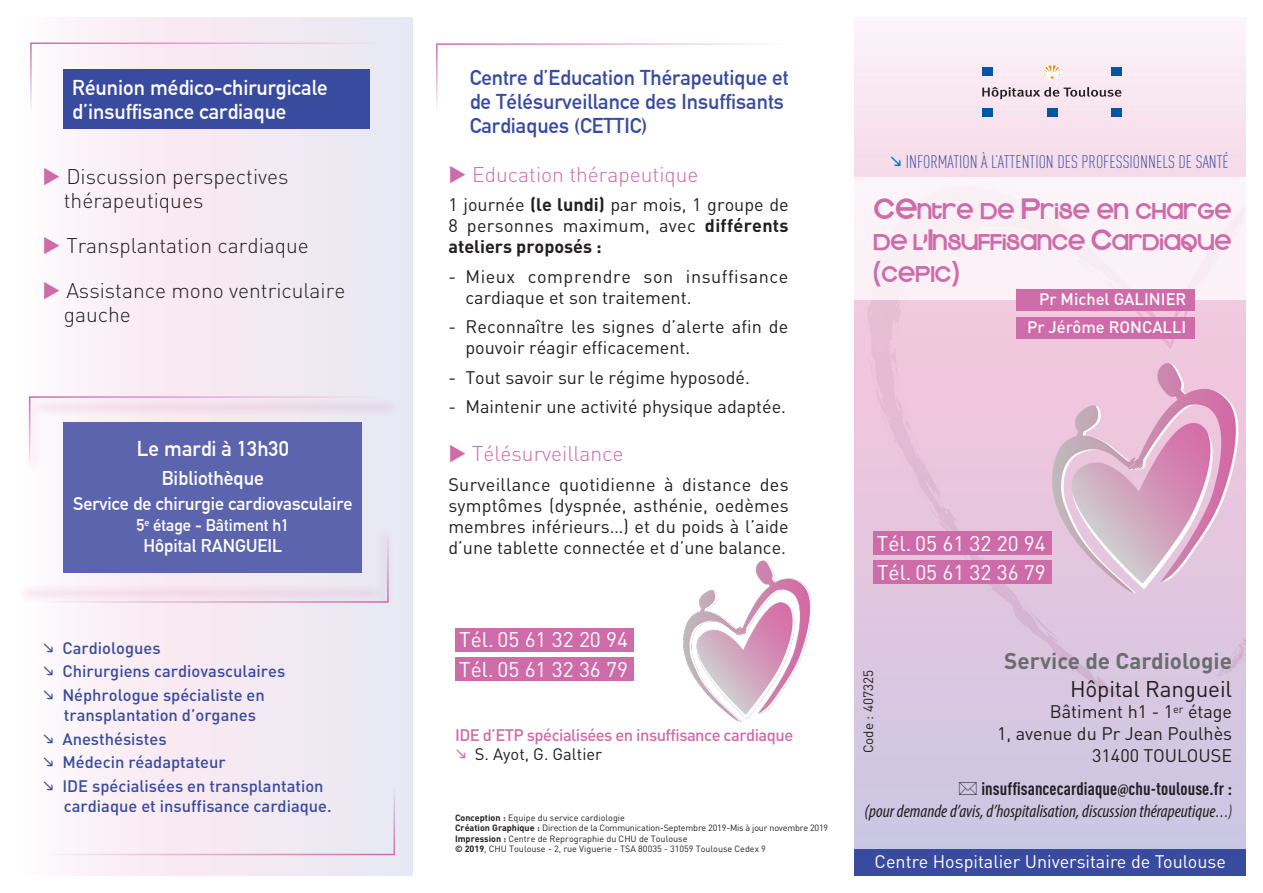
<style>
.page{position:relative;width:1263px;height:893px;background:#fff}
.page>*{position:absolute;margin:0;border:0;box-sizing:border-box;transform-origin:0 0}
.t1{font:25.5px/31.5px "Kravitz Extra Thermal";letter-spacing:-.015em;color:#ce6ba9;text-align:justify}
.t2{font:700 22.5px "DIN";color:#6c6d70}
.t3{font:22.5px "DIN";letter-spacing:-.01em;color:#231f20}
.t4{font:300 21px/24px "DIN";color:#231f20}
.t5{font:700 21px/24px "DIN Alternate";color:#384b9f}
.t6{font:700 21px/24px "DIN Alternate";color:#fff}
.t7{font:21px "DIN";color:#fff}
.t8{font:300 21px "DIN";color:#ce6ba9}
.t9{font:700 19.5px "DIN Alternate";color:#fff}
.t10{font:18px/21px "DIN";color:#231f20;text-align:justify}
.t11{font:italic condensed 18px "Myriad Pro";color:#231f20}
.t12{font:18px/21px "DIN";letter-spacing:.03em;color:#231f20}
.t13{font:700 18px "DIN Alternate";color:#fff}
.t14{font:300 18px "DIN Cond";color:#384b9f}
.t15{font:18px "DIN";color:#fff}
.t16{font:700 18px "DIN Cond";letter-spacing:.005em;color:#231f20}
.t17{font:500 16.5px/19.5px "DIN";color:#384b9f}
.t18{font:500 16.5px "DIN";letter-spacing:-.03em;color:#ce6ba9}
.t19{font:500 16.5px "DIN";color:#fff}
.t20{font:700 16.5px "DIN Alternate";color:#fff}
.t21{font:16.5px "DIN";color:#231f20}
.t22{font:13.5px "DIN";color:#231f20}
.t23{font:9px "DIN";color:#231f20}
.t24{font:9px "DIN";letter-spacing:-.02em;color:#231f20}
.s1{color:#ce6ba9}
.s2{font-weight:700}
.s3{font-size:33px}
.s4{font-family:"Myriad Pro";font-stretch:condensed}
</style>
<div class="page">
<div style="left:17px;top:17px;width:395px;height:859px;background:linear-gradient(to right,#fff4f8,#e9e4f0)"></div>
<img style="left:855px;top:22px;width:391px;height:827px">
<div style="left:873px;top:561px;width:178px;height:23px;background:#ce6ba9"></div>
<div style="left:855px;top:849px;width:391px;height:27px;background:#384b9f"></div>
<div style="left:1016px;top:317px;width:179px;height:21px;background:#ce6ba9"></div>
<div style="left:873px;top:531px;width:178px;height:24px;background:#ce6ba9"></div>
<div style="left:64px;top:422px;width:298px;height:150px;background:#5c64ae"></div>
<div style="left:455px;top:657px;width:179px;height:24px;background:#ce6ba9"></div>
<div style="left:455px;top:628px;width:179px;height:24px;background:#ce6ba9"></div>
<div style="left:64px;top:70px;width:306px;height:59px;background:#384b9f"></div>
<hr style="left:30px;top:43px;width:353px;height:1px;background:#ce6ba9">
<hr style="left:30px;top:43px;width:2px;height:70px;background:#ce6ba9">
<img style="left:683px;top:560px;width:128px;height:162px">
<hr style="left:43px;top:854px;width:352px;height:1px;background:#ce6ba9">
<hr style="left:394px;top:785px;width:1px;height:69px;background:#ce6ba9">
<div style="left:32px;top:399px;width:367px;height:17px;background:#ce6ba9;opacity:.75"></div>
<hr style="left:29px;top:396px;width:352px;height:2px;background:#ce6ba9">
<div style="left:25px;top:390px;width:18px;height:84px;background:#ce6ba9;opacity:.5"></div>
<hr style="left:29px;top:397px;width:1px;height:69px;background:#ce6ba9">
<div style="left:17px;top:584px;width:367px;height:18px;background:#ce6ba9;opacity:.75"></div>
<hr style="left:36px;top:601px;width:353px;height:2px;background:#ce6ba9">
<div style="left:375px;top:527px;width:18px;height:84px;background:#e6e4f0"></div>
<hr style="left:387px;top:533px;width:2px;height:69px;background:#ce6ba9">
<div style="left:982px;top:108px;width:11px;height:8px;background:#0156a3"></div>
<div style="left:1111px;top:68px;width:10px;height:8px;background:#0156a3"></div>
<div style="left:982px;top:68px;width:11px;height:8px;background:#0156a3"></div>
<div style="left:1111px;top:108px;width:10px;height:8px;background:#0156a3"></div>
<div style="left:1047px;top:108px;width:10px;height:8px;background:#0156a3"></div>
<svg style="left:1043px;top:64px;width:18px;height:15px"></svg>
<svg style="left:982px;top:87px;width:139px;height:12px;background:#bdafb6"></svg>
<div style="left:855px;top:177px;width:391px;height:123px;background:#fbf2f7"></div>
<div style="left:1016px;top:289px;width:179px;height:21px;background:#ce6ba9"></div>
<hr style="left:436px;top:43px;width:353px;height:2px;background:#ce6ba9">
<hr style="left:436px;top:44px;width:2px;height:69px;background:#ce6ba9">
<svg style="left:959px;top:782px;width:17px;height:13px"></svg>
<svg style="left:44px;top:643px;width:9px;height:9px"></svg>
<svg style="left:44px;top:667px;width:9px;height:9px"></svg>
<svg style="left:44px;top:690px;width:9px;height:9px"></svg>
<svg style="left:44px;top:734px;width:9px;height:9px"></svg>
<svg style="left:44px;top:757px;width:9px;height:9px"></svg>
<svg style="left:44px;top:781px;width:9px;height:9px"></svg>
<svg style="left:891px;top:156px;width:10px;height:10px"></svg>
<p class="t6" style="left:72px;top:74px;width:257px">Réunion médico-chirurgicale d’insuffisance cardiaque</p>
<p class="t5" style="left:470px;top:65px;width:320px">Centre d’Education Thérapeutique et de Télésurveillance des Insuffisants<br>Cardiaques (CETTIC)</p>
<p class="t4" style="left:64px;top:164px;width:226px;text-indent:-21px"><span class="s1">◆</span> Discussion perspectives thérapeutiques</p>
<p class="t4" style="left:43px;top:233px;width:268px"><span class="s1">◆</span> Transplantation cardiaque</p>
<p class="t4" style="left:64px;top:278px;width:283px;text-indent:-21px"><span class="s1">◆</span> Assistance mono ventriculaire gauche</p>
<p class="t6" style="left:137px;top:435px;width:153px">Le mardi à 13h30</p>
<p class="t9" style="left:162px;top:463px;width:104px">Bibliothèque</p>
<p class="t13" style="left:73px;top:490px;width:281px">Service de chirurgie cardiovasculaire</p>
<p class="t20" style="left:136px;top:513px;width:154px">5<sup>e</sup> étage - Bâtiment h1</p>
<p class="t13" style="left:144px;top:532px;width:140px">Hôpital RANGUEIL</p>
<p class="t17" style="left:62px;top:637px;width:100px">Cardiologues</p>
<p class="t17" style="left:62px;top:661px;width:224px">Chirurgiens cardiovasculaires</p>
<p class="t17" style="left:62px;top:685px;width:204px">Néphrologue spécialiste en transplantation d’organes</p>
<p class="t17" style="left:62px;top:728px;width:106px">Anesthésistes</p>
<p class="t17" style="left:62px;top:752px;width:165px">Médecin réadaptateur</p>
<p class="t17" style="left:62px;top:776px;width:271px">IDE spécialisées en transplantation cardiaque et insuffisance cardiaque.</p>
<p class="t8" style="left:448px;top:161px;width:252px">◆ Education thérapeutique</p>
<p class="t10" style="left:448px;top:194px;width:342px">1 journée <span class="s2">(le lundi)</span> par mois, 1 groupe de 8 personnes maximum, avec <span class="s2">différents ateliers proposés :</span></p>
<p class="t12" style="left:465px;top:265px;width:325px;text-indent:-17px">- Mieux comprendre son insuffisance cardiaque et son traitement.</p>
<p class="t10" style="left:465px;top:316px;width:324px;text-indent:-17px">- Reconnaître les signes d’alerte afin de pouvoir réagir efficacement.</p>
<p class="t10" style="left:448px;top:366px;width:303px">- Tout savoir sur le régime hyposodé.</p>
<p class="t10" style="left:448px;top:396px;width:339px">- Maintenir une activité physique adaptée.</p>
<p class="t8" style="left:448px;top:441px;width:177px">◆ Télésurveillance</p>
<p class="t10" style="left:448px;top:473px;width:342px">Surveillance quotidienne à distance des symptômes (dyspnée, asthénie, oedèmes membres inférieurs…) et du poids à l’aide d’une tablette connectée et d’une balance.</p>
<p class="t7" style="left:459px;top:627px;width:170px">Tél. 05 61 32 20 94</p>
<p class="t7" style="left:459px;top:656px;width:170px">Tél. 05 61 32 36 79</p>
<p class="t18" style="left:455px;top:724px;width:340px">IDE d’ETP spécialisées en insuffisance cardiaque</p>
<p class="t21" style="left:475px;top:744px;width:129px">S. Ayot, G. Galtier</p>
<p class="t23" style="left:455px;top:812px;width:171px"><span class="s2">Conception :</span> Equipe du service cardiologie</p>
<p class="t24" style="left:455px;top:822px;width:375px"><span class="s2">Création Graphique :</span> Direction de la Communication-Septembre 2019-Mis à jour novembre 2019</p>
<p class="t23" style="left:455px;top:833px;width:234px"><span class="s2">Impression :</span> Centre de Reprographie du CHU de Toulouse</p>
<p class="t23" style="left:455px;top:843px;width:312px"><span class="s2">© 2019</span>, CHU Toulouse - 2, rue Viguerie - TSA 80035 - 31059 Toulouse Cedex 9</p>
<p class="t14" style="left:906px;top:152px;width:324px">INFORMATION À L’ATTENTION DES PROFESSIONNELS DE SANTÉ</p>
<p class="t1" style="left:873px;top:194px;width:360px"><span class="s3">CE</span>NTRE DE <span class="s3">P</span>RISE EN CHARGE DE L’<span class="s3">I</span>NSUFFISANCE <span class="s3">C</span>ARDIAQUE (CEPIC)</p>
<p class="t19" style="left:1039px;top:288px;width:149px">Pr Michel GALINIER</p>
<p class="t19" style="left:1027px;top:316px;width:161px">Pr Jérôme RONCALLI</p>
<p class="t7" style="left:877px;top:530px;width:170px">Tél. 05 61 32 20 94</p>
<p class="t7" style="left:877px;top:559px;width:170px">Tél. 05 61 32 36 79</p>
<p class="t2" style="left:1004px;top:646px;width:229px">Service de Cardiologie</p>
<p class="t3" style="left:1070px;top:675px;width:163px">Hôpital Rangueil</p>
<p class="t10" style="left:1050px;top:701px;width:184px">Bâtiment h1 - 1<sup>er</sup> étage</p>
<p class="t10" style="left:997px;top:723px;width:236px">1, avenue du Pr Jean Poulhès</p>
<p class="t10" style="left:1092px;top:744px;width:141px">31400 TOULOUSE</p>
<p class="t16" style="left:981px;top:778px;width:252px">insuffisancecardiaque<span class="s4">@</span>chu-toulouse.fr :</p>
<p class="t11" style="left:864px;top:800px;width:369px">(pour demande d’avis, d’hospitalisation, discussion thérapeutique…)</p>
<p class="t22" style="left:860px;top:753px;width:85px;rotate:-90deg">Code : 407325</p>
<p class="t15" style="left:875px;top:850px;width:353px">Centre Hospitalier Universitaire de Toulouse</p>
</div>
